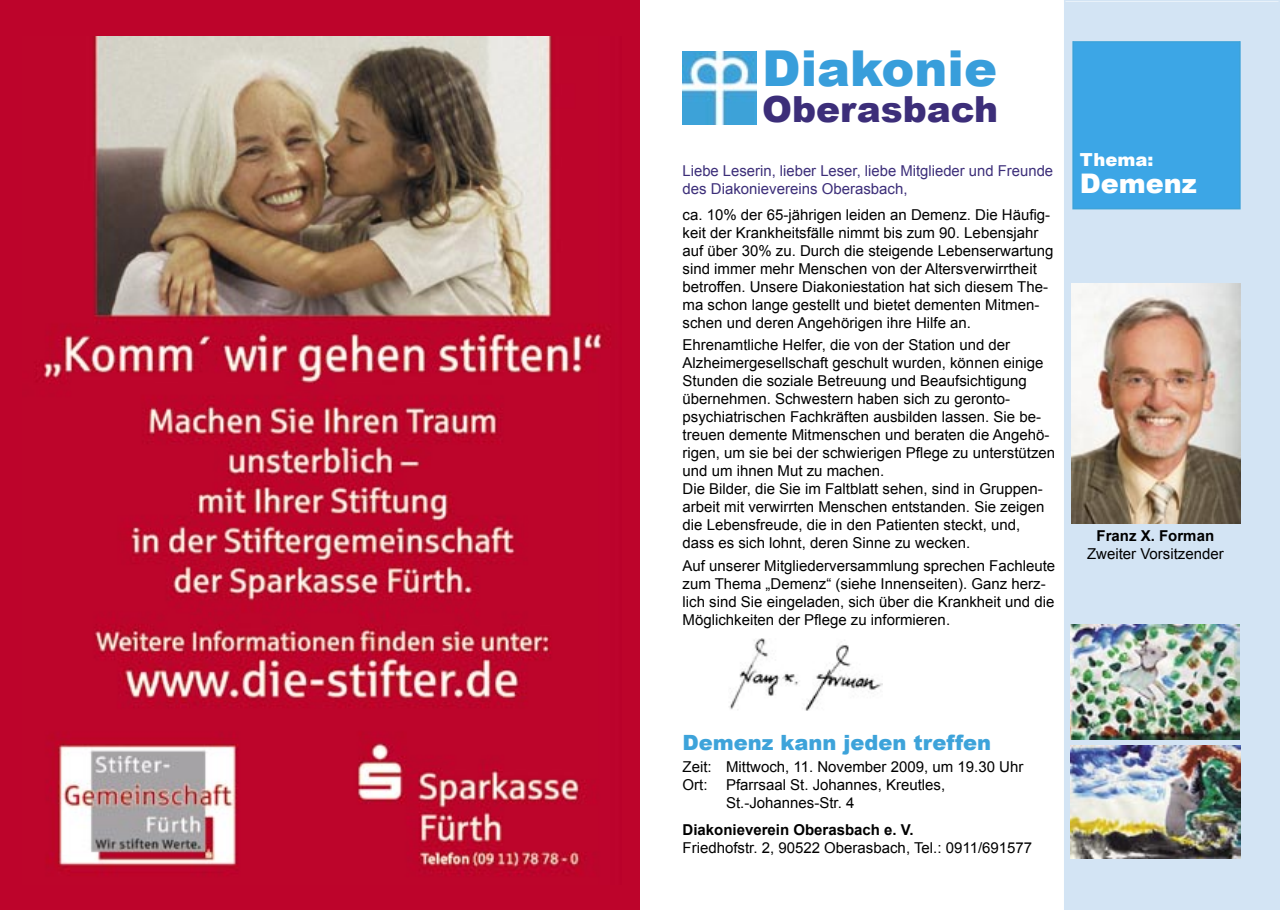
<style>
.page{position:relative;width:1280px;height:910px;background:#fff}
.page>*{position:absolute;margin:0;border:0;box-sizing:border-box;transform-origin:0 0}
.t1{font:900 49.5px "Arial";color:#389edb}
.t2{font:900 36px "Arial";color:#3c2e79}
.t3{font:900 27px "Arial";color:#fff}
.t4{font:900 21px "Arial";color:#3da3da}
.t5{font:900 18px "Arial";color:#fff}
.t6{font:15px/18px "Arial";color:#000}
.t7{font:15px/18px "Arial";color:#3c2e79}
.t8{font:700 15px "Arial";color:#000}
</style>
<div class="page">
<div style="left:1064px;top:0;width:216px;height:910px;background:#d3e4f4"></div>
<div style="left:0;top:0;width:639px;height:910px;background:#bd042b"></div>
<img style="left:44px;top:36px;width:561px;height:838px">
<img style="left:1070px;top:746px;width:170px;height:113px">
<img style="left:1070px;top:625px;width:169px;height:115px">
<img style="left:1071px;top:284px;width:169px;height:239px">
<img style="left:682px;top:51px;width:74px;height:73px">
<img style="left:729px;top:639px;width:154px;height:72px">
<div style="left:1073px;top:42px;width:167px;height:167px;background:#3ca6e6"></div>
<hr style="left:1072px;top:42px;width:2px;height:167px;background:#3da3da">
<hr style="left:1073px;top:208px;width:167px;height:1px;background:#3da3da">
<hr style="left:1239px;top:42px;width:2px;height:167px;background:#3da3da">
<hr style="left:1073px;top:41px;width:167px;height:2px;background:#3da3da">
<h1 class="t1" style="left:762px;top:33px;width:236px">Diakonie</h1>
<h2 class="t2" style="left:762px;top:83px;width:238px">Oberasbach</h2>
<p class="t7" style="left:682px;top:161px;width:372px">Liebe Leserin, lieber Leser, liebe Mitglieder und Freunde des Diakonievereins Oberasbach,</p>
<p class="t6" style="left:682px;top:206px;width:373px">ca. 10% der 65-jährigen leiden an Demenz. Die Häufig&shy;keit der Krankheitsfälle nimmt bis zum 90. Lebensjahr auf über 30% zu. Durch die steigende Lebenserwartung sind immer mehr Menschen von der Altersverwirrtheit betroffen. Unsere Diakoniestation hat sich diesem The&shy;ma schon lange gestellt und bietet dementen Mitmen&shy;schen und deren Angehörigen ihre Hilfe an.</p>
<p class="t6" style="left:682px;top:336px;width:374px">Ehrenamtliche Helfer, die von der Station und der Alzheimergesellschaft geschult wurden, können einige Stunden die soziale Betreuung und Beaufsichtigung übernehmen. Schwestern haben sich zu geronto&shy;psychiatrischen Fachkräften ausbilden lassen. Sie be&shy;treuen demente Mitmenschen und beraten die Angehö&shy;rigen, um sie bei der schwierigen Pflege zu unterstützen und um ihnen Mut zu machen.<br>Die Bilder, die Sie im Faltblatt sehen, sind in Gruppen&shy;arbeit mit verwirrten Menschen entstanden. Sie zeigen die Lebensfreude, die in den Patienten steckt, und, dass es sich lohnt, deren Sinne zu wecken.</p>
<p class="t6" style="left:682px;top:556px;width:374px">Auf unserer Mitgliederversammlung sprechen Fachleute zum Thema „Demenz“ (siehe Innenseiten). Ganz herz&shy;lich sind Sie eingeladen, sich über die Krankheit und die Möglichkeiten der Pflege zu informieren.</p>
<p class="t5" style="left:1080px;top:146px;width:75px">Thema:</p>
<h3 class="t3" style="left:1080px;top:164px;width:119px">Demenz</h3>
<p class="t8" style="left:1097px;top:525px;width:119px">Franz X. Forman</p>
<p class="t6" style="left:1087px;top:544px;width:138px">Zweiter Vorsitzender</p>
<h3 class="t4" style="left:682px;top:727px;width:310px">Demenz kann jeden treffen</h3>
<p class="t6" style="left:682px;top:758px;width:342px">Zeit: Mittwoch, 11. November 2009, um 19.30 Uhr</p>
<p class="t6" style="left:682px;top:776px;width:264px">Ort: Pfarrsaal St. Johannes, Kreutles,</p>
<p class="t6" style="left:726px;top:794px;width:130px">St.-Johannes-Str. 4</p>
<p class="t8" style="left:682px;top:819px;width:233px">Diakonieverein Oberasbach e. V.</p>
<p class="t6" style="left:682px;top:838px;width:351px">Friedhofstr. 2, 90522 Oberasbach, Tel.: 0911/691577</p>
</div>
